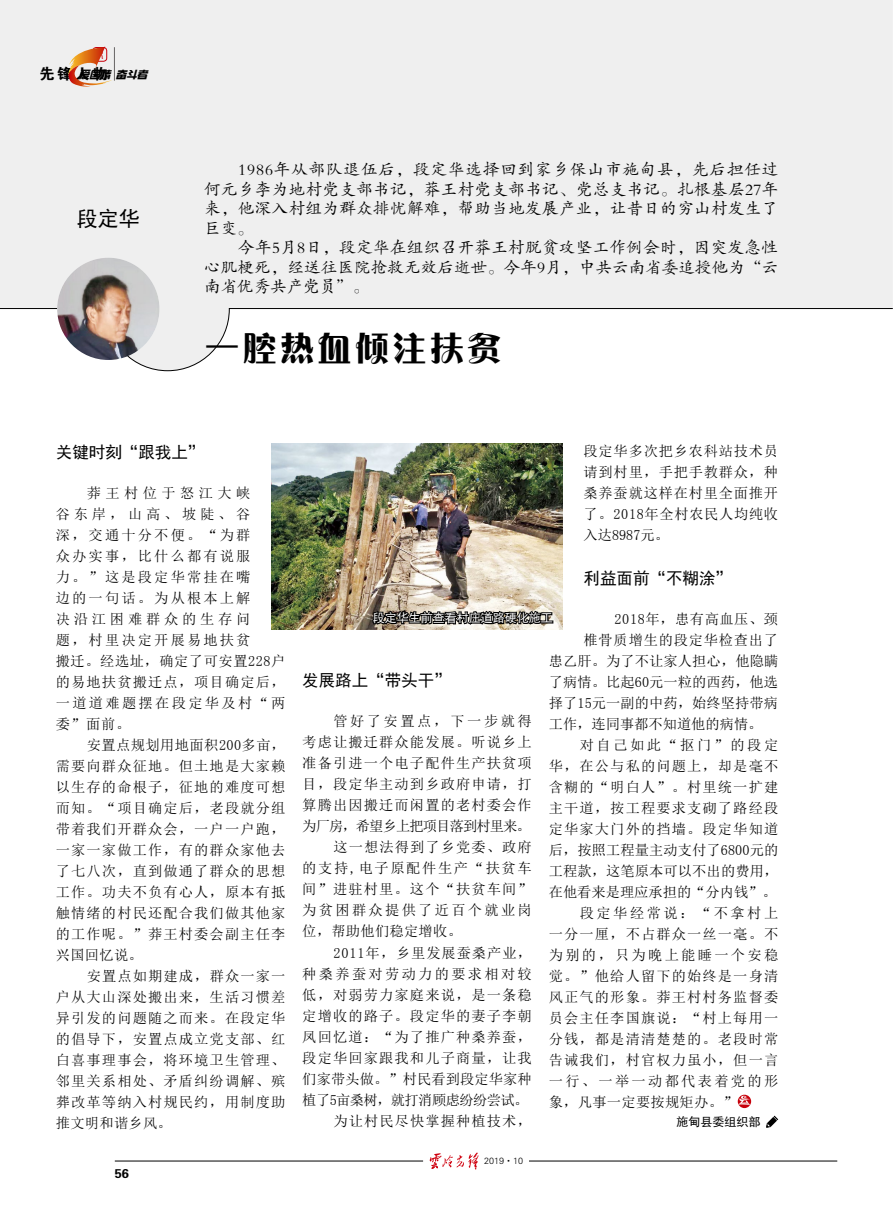
<style>
.page{position:relative;width:893px;height:1212px;background:#fff}
.page>*{position:absolute;margin:0;border:0;box-sizing:border-box;transform-origin:0 0}
.t1{font:36px "FZCHYK GBK1 0";letter-spacing:.04em;color:#000}
.t2{font:21px "Sim Hei";color:#000}
.t3{font:16.5px/19.5px "FZKTK GBK1 0";letter-spacing:.025em;color:#000;text-align:justify}
.t4{font:16.5px "Sim Hei";color:#000}
.t5{font:15px "FZDHTK GBK1 0";color:#000}
.t6{font:14.25px/21px "Sim Sun";letter-spacing:.08em;color:#000;text-align:justify}
.t7{font:14.25px/21px "Sim Sun";letter-spacing:.15em;color:#000}
.t8{font:14.25px "Sim Sun";letter-spacing:.005em;color:#000}
.t9{font:14.25px "Sim Sun";letter-spacing:.16em;color:#000}
.t10{font:14.25px "Sim Sun";letter-spacing:.175em;color:#000}
.t11{font:14.25px "Sim Sun";color:#000}
.t12{font:14.25px "Sim Sun";letter-spacing:.02em;color:#000}
.t13{font:14.25px "Sim Sun";letter-spacing:-.06em;color:#000}
.t14{font:14.25px "Sim Sun";letter-spacing:-.04em;color:#000}
.t15{font:14.25px "Sim Sun";letter-spacing:.115em;color:#000}
.t16{font:14.25px "Sim Sun";letter-spacing:.04em;color:#000}
.t17{font:14.25px "Sim Sun";letter-spacing:.055em;color:#000}
.t18{font:12.75px "FZDHTK GBK1 0";color:#000}
.t19{font:12px "Sim Hei";color:#fff}
.t20{font:12px "Sim Hei";color:#000}
.t21{font:11.55px "FZY1 K GBK1 0";color:#c7000b}
.t22{font:italic 10.2px "FZHZGBJW GB1 0";color:#000}
.t23{font:9px "FZXH1 K GBK1 0";color:#000}
</style>
<div class="page">
<hr style="left:115px;top:1161px;width:308px;height:1px;background:#000">
<svg style="left:430px;top:1152px;width:48px;height:17px"></svg>
<hr style="left:529px;top:1161px;width:308px;height:1px;background:#000">
<svg style="left:0;top:0;width:893px;height:371px"></svg>
<hr style="left:114px;top:47px;width:1px;height:34px;background:#666464">
<svg style="left:68px;top:47px;width:44px;height:40px"></svg>
<svg style="left:738px;top:1095px;width:13px;height:13px"></svg>
<svg style="left:738px;top:1096px;width:12px;height:9px"></svg>
<svg style="left:766px;top:1115px;width:12px;height:13px"></svg>
<img style="left:272px;top:443px;width:290px;height:187px">
<img style="left:57px;top:258px;width:102px;height:102px;border-radius:51px">
<svg style="left:371px;top:607px;width:183px;height:19px;background:#635e57"></svg>
<p class="t21" style="left:96px;top:48px;width:9px">R</p>
<p class="t22" style="left:79px;top:69px;width:73px">爱国情 奋斗者</p>
<p class="t5" style="left:40px;top:66px;width:70px">先锋人物</p>
<h2 class="t2" style="left:77px;top:208px;width:64px">段定华</h2>
<p class="t3" style="left:204px;top:160px;width:576px;text-indent:34px">1986年从部队退伍后，段定华选择回到家乡保山市施甸县，先后担任过何元乡李为地村党支部书记，莽王村党支部书记、党总支书记。扎根基层27年来，他深入村组为群众排忧解难，帮助当地发展产业，让昔日的穷山村发生了巨变。</p>
<p class="t3" style="left:204px;top:238px;width:576px;text-indent:34px">今年5月8日，段定华在组织召开莽王村脱贫攻坚工作例会时，因突发急性心肌梗死，经送往医院抢救无效后逝世。今年9月，中共云南省委追授他为“云南省优秀共产党员”。</p>
<h1 class="t1" style="left:204px;top:327px;width:300px">一腔热血倾注扶贫</h1>
<p class="t4" style="left:56px;top:443px;width:150px">关键时刻“跟我上”</p>
<p class="t7" style="left:56px;top:482px;width:231px;text-indent:31px">莽王村位于怒江大峡<br>谷东岸，山高、坡陡、谷<br>深，交通十分不便。“为群<br>众办实事，比什么都有说服<br>力。”这是段定华常挂在嘴<br>边的一句话。为从根本上解<br>决沿江困难群众的生存问<br>题，村里决定开展易地扶贫<br>搬迁。经选址，确定了可安置228户的易地扶贫搬迁点，项目确定后，一道道难题摆在段定华及村“两委”面前。</p>
<p class="t6" style="left:56px;top:734px;width:231px;text-indent:31px">安置点规划用地面积200多亩，需要向群众征地。但土地是大家赖以生存的命根子，征地的难度可想而知。“项目确定后，老段就分组带着我们开群众会，一户一户跑，一家一家做工作，有的群众家他去了七八次，直到做通了群众的思想工作。功夫不负有心人，原本有抵触情绪的村民还配合我们做其他家的工作呢。”莽王村委会副主任李兴国回忆说。</p>
<p class="t6" style="left:56px;top:965px;width:231px;text-indent:31px">安置点如期建成，群众一家一户从大山深处搬出来，生活习惯差异引发的问题随之而来。在段定华的倡导下，安置点成立党支部、红白喜事理事会，将环境卫生管理、邻里关系相处、矛盾纠纷调解、殡葬改革等纳入村规民约，用制度助推文明和谐乡风。</p>
<p class="t18" style="left:115px;top:1166px;width:16px">56</p>
<p class="t6" style="left:584px;top:440px;width:196px">段定华多次把乡农科站技术员请到村里，手把手教群众，种桑养蚕就这样在村里全面推开了。2018年全村农民人均纯收入达8987元。</p>
<p class="t4" style="left:584px;top:569px;width:150px">利益面前“不糊涂”</p>
<p class="t16" style="left:615px;top:611px;width:165px">2018年，患有高血压、颈</p>
<p class="t17" style="left:584px;top:632px;width:196px">椎骨质增生的段定华检查出了</p>
<p class="t8" style="left:549px;top:653px;width:231px">患乙肝。为了不让家人担心，他隐瞒</p>
<p class="t8" style="left:549px;top:674px;width:231px">了病情。比起60元一粒的西药，他选</p>
<p class="t8" style="left:549px;top:695px;width:231px">择了15元一副的中药，始终坚持带病</p>
<p class="t11" style="left:549px;top:716px;width:215px">工作，连同事都不知道他的病情。</p>
<p class="t10" style="left:580px;top:737px;width:200px">对自己如此“抠门”的段定</p>
<p class="t6" style="left:549px;top:755px;width:231px">华，在公与私的问题上，却是毫不</p>
<p class="t6" style="left:549px;top:776px;width:231px">含糊的“明白人”。村里统一扩建</p>
<p class="t6" style="left:549px;top:797px;width:231px">主干道，按工程要求支砌了路经段</p>
<p class="t6" style="left:549px;top:818px;width:231px">定华家大门外的挡墙。段定华知道</p>
<p class="t8" style="left:549px;top:842px;width:231px">后，按照工程量主动支付了6800元的</p>
<p class="t8" style="left:549px;top:863px;width:231px">工程款，这笔原本可以不出的费用，</p>
<p class="t11" style="left:549px;top:884px;width:229px">在他看来是理应承担的“分内钱”。</p>
<p class="t10" style="left:580px;top:905px;width:200px">段定华经常说：“不拿村上</p>
<p class="t6" style="left:549px;top:923px;width:231px">一分一厘，不占群众一丝一毫。不</p>
<p class="t9" style="left:549px;top:947px;width:231px">为别的，只为晚上能睡一个安稳</p>
<p class="t6" style="left:549px;top:965px;width:231px">觉。”他给人留下的始终是一身清</p>
<p class="t6" style="left:549px;top:986px;width:231px">风正气的形象。莽王村村务监督委</p>
<p class="t6" style="left:549px;top:1007px;width:231px">员会主任李国旗说：“村上每用一</p>
<p class="t6" style="left:549px;top:1028px;width:231px">分钱，都是清清楚楚的。老段时常</p>
<p class="t6" style="left:549px;top:1049px;width:231px">告诫我们，村官权力虽小，但一言</p>
<p class="t9" style="left:549px;top:1073px;width:231px">一行、一举一动都代表着党的形</p>
<p class="t12" style="left:549px;top:1094px;width:190px">象，凡事一定要按规矩办。”</p>
<p class="t20" style="left:676px;top:1115px;width:85px">施甸县委组织部</p>
<p class="t19" style="left:373px;top:612px;width:182px">段定华生前查看村庄道路硬化施工</p>
<p class="t4" style="left:302px;top:672px;width:150px">发展路上“带头干”</p>
<p class="t10" style="left:333px;top:714px;width:200px">管好了安置点，下一步就得</p>
<p class="t6" style="left:302px;top:732px;width:231px">考虑让搬迁群众能发展。听说乡上</p>
<p class="t6" style="left:302px;top:753px;width:231px">准备引进一个电子配件生产扶贫项</p>
<p class="t6" style="left:302px;top:774px;width:231px">目，段定华主动到乡政府申请，打</p>
<p class="t6" style="left:302px;top:795px;width:231px">算腾出因搬迁而闲置的老村委会作</p>
<p class="t13" style="left:302px;top:819px;width:230px">为厂房，希望乡上把项目落到村里来。</p>
<p class="t6" style="left:333px;top:837px;width:200px">这一想法得到了乡党委、政府</p>
<p class="t15" style="left:302px;top:861px;width:231px">的支持,电子原配件生产“扶贫车</p>
<p class="t6" style="left:302px;top:879px;width:231px">间”进驻村里。这个“扶贫车间”</p>
<p class="t9" style="left:302px;top:903px;width:231px">为贫困群众提供了近百个就业岗</p>
<p class="t12" style="left:302px;top:924px;width:161px">位，帮助他们稳定增收。</p>
<p class="t6" style="left:333px;top:942px;width:200px">2011年，乡里发展蚕桑产业，</p>
<p class="t9" style="left:302px;top:966px;width:231px">种桑养蚕对劳动力的要求相对较</p>
<p class="t6" style="left:302px;top:984px;width:231px">低，对弱劳力家庭来说，是一条稳</p>
<p class="t6" style="left:302px;top:1005px;width:231px">定增收的路子。段定华的妻子李朝</p>
<p class="t6" style="left:302px;top:1026px;width:231px">凤回忆道：“为了推广种桑养蚕，</p>
<p class="t6" style="left:302px;top:1047px;width:231px">段定华回家跟我和儿子商量，让我</p>
<p class="t8" style="left:302px;top:1071px;width:231px">们家带头做。”村民看到段定华家种</p>
<p class="t14" style="left:302px;top:1092px;width:228px">植了5亩桑树，就打消顾虑纷纷尝试。</p>
<p class="t6" style="left:333px;top:1110px;width:200px">为让村民尽快掌握种植技术，</p>
<p class="t23" style="left:484px;top:1156px;width:40px">2019·10</p>
</div>
